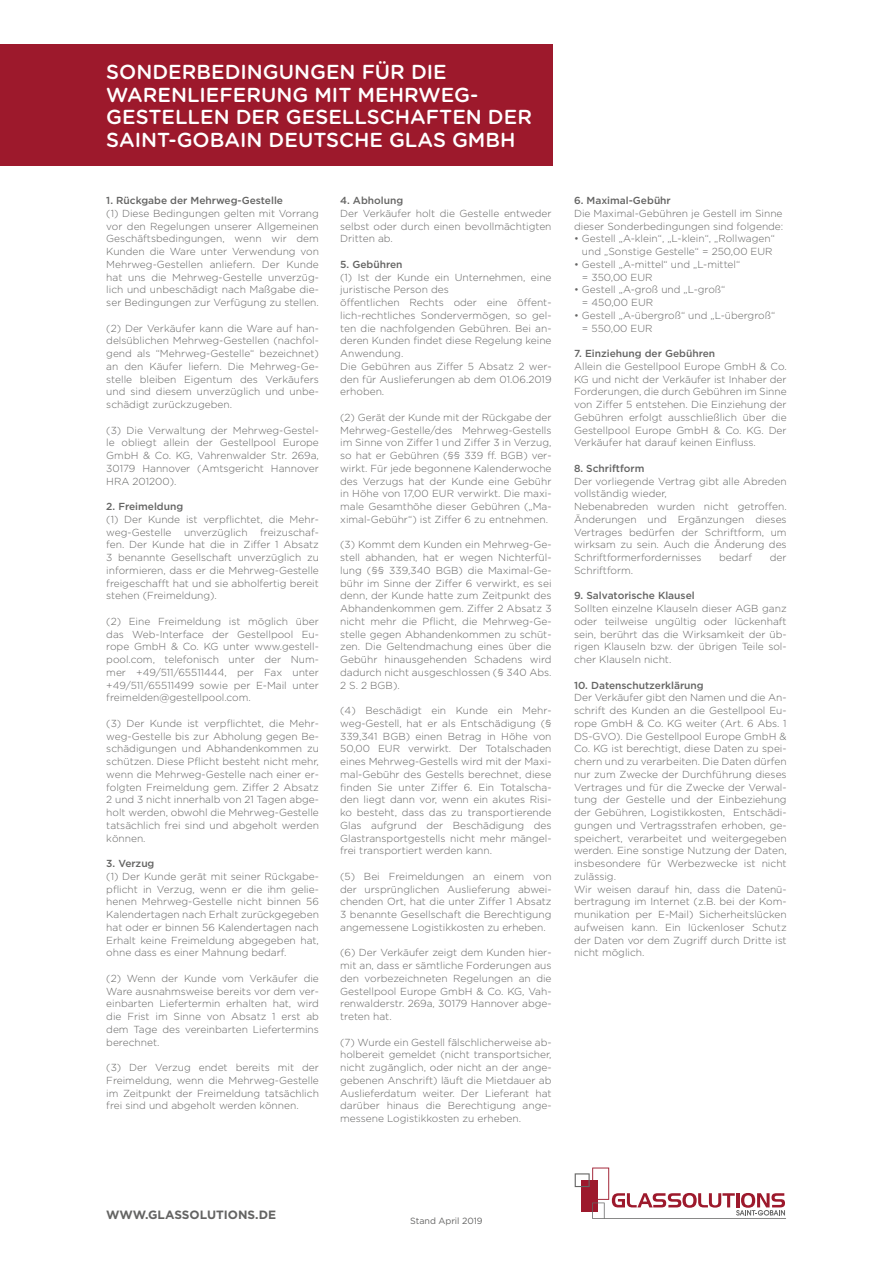
<style>
.page{position:relative;width:893px;height:1263px;background:#fff}
.page>*{position:absolute;margin:0;border:0;box-sizing:border-box;transform-origin:0 0}
.t1{font:500 20.25px/22.5px "Gotham Rounded";color:#fff}
.t2{font:700 12px "Gotham";color:#646463}
.t3{font:300 10.2px/12.8px "Gotham";color:#646463;text-align:justify}
.t4{font:500 10.2px "Gotham";color:#646463}
.t5{font:9px "Gotham";letter-spacing:-.005em;color:#646463}
</style>
<div class="page">
<div style="left:0;top:44px;width:553px;height:122px;background:#9d192c"></div>
<svg style="left:575px;top:1167px;width:211px;height:52px"></svg>
<h1 class="t1" style="left:106px;top:60px;width:427px">SONDERBEDINGUNGEN FÜR DIE<br>WARENLIEFERUNG MIT MEHRWEG-<br>GESTELLEN DER GESELLSCHAFTEN DER<br>SAINT-GOBAIN DEUTSCHE GLAS GMBH</h1>
<p class="t4" style="left:106px;top:194px;width:178px">1. Rückgabe der Mehrweg-Gestelle</p>
<p class="t3" style="left:106px;top:207px;width:214px">(1) Diese Bedingungen gelten mit Vorrang vor den Regelungen unserer Allgemeinen Geschäftsbedingungen, wenn wir dem Kunden die Ware unter Verwendung von Mehrweg-Gestellen anliefern. Der Kunde hat uns die Mehrweg-Gestelle unverzüg&shy;lich und unbeschädigt nach Maßgabe die&shy;ser Bedingungen zur Verfügung zu stellen.</p>
<p class="t3" style="left:106px;top:321px;width:214px">(2) Der Verkäufer kann die Ware auf han&shy;delsüblichen Mehrweg-Gestellen (nachfol&shy;gend als “Mehrweg-Gestelle“ bezeichnet) an den Käufer liefern. Die Mehrweg-Ge&shy;stelle bleiben Eigentum des Verkäufers und sind diesem unverzüglich und unbe&shy;schädigt zurückzugeben.</p>
<p class="t3" style="left:106px;top:423px;width:214px">(3) Die Verwaltung der Mehrweg-Gestel&shy;le obliegt allein der Gestellpool Europe GmbH &amp; Co. KG, Vahrenwalder Str. 269a, 30179 Hannover (Amtsgericht Hannover HRA 201200).</p>
<p class="t4" style="left:106px;top:500px;width:78px">2. Freimeldung</p>
<p class="t3" style="left:106px;top:513px;width:214px">(1) Der Kunde ist verpflichtet, die Mehr&shy;weg-Gestelle unverzüglich freizuschaf&shy;fen. Der Kunde hat die in Ziffer 1 Absatz 3 benannte Gesellschaft unverzüglich zu informieren, dass er die Mehrweg-Gestelle freigeschafft hat und sie abholfertig bereit stehen (Freimeldung).</p>
<p class="t3" style="left:106px;top:615px;width:214px">(2) Eine Freimeldung ist möglich über das Web-Interface der Gestellpool Eu&shy;rope GmbH &amp; Co. KG unter www.gestell&shy;pool.com, telefonisch unter der Num&shy;mer +49/511/65511444, per Fax unter +49/511/65511499 sowie per E-Mail unter freimelden@gestellpool.com.</p>
<p class="t3" style="left:106px;top:717px;width:214px">(3) Der Kunde ist verpflichtet, die Mehr&shy;weg-Gestelle bis zur Abholung gegen Be&shy;schädigungen und Abhandenkommen zu schützen. Diese Pflicht besteht nicht mehr, wenn die Mehrweg-Gestelle nach einer er&shy;folgten Freimeldung gem. Ziffer 2 Absatz 2 und 3 nicht innerhalb von 21 Tagen abge&shy;holt werden, obwohl die Mehrweg-Gestelle tatsächlich frei sind und abgeholt werden können.</p>
<p class="t4" style="left:106px;top:857px;width:50px">3. Verzug</p>
<p class="t3" style="left:106px;top:870px;width:214px">(1) Der Kunde gerät mit seiner Rückgabe&shy;pflicht in Verzug, wenn er die ihm gelie&shy;henen Mehrweg-Gestelle nicht binnen 56<br>Kalendertagen nach Erhalt zurückgegeben hat oder er binnen 56 Kalendertagen nach Erhalt keine Freimeldung abgegeben hat, ohne dass es einer Mahnung bedarf.</p>
<p class="t3" style="left:106px;top:972px;width:214px">(2) Wenn der Kunde vom Verkäufer die Ware ausnahmsweise bereits vor dem ver&shy;einbarten Liefertermin erhalten hat, wird die Frist im Sinne von Absatz 1 erst ab dem Tage des vereinbarten Liefertermins berechnet.</p>
<p class="t3" style="left:106px;top:1061px;width:214px">(3) Der Verzug endet bereits mit der Freimeldung, wenn die Mehrweg-Gestelle im Zeitpunkt der Freimeldung tatsächlich frei sind und abgeholt werden können.</p>
<p class="t4" style="left:340px;top:194px;width:65px">4. Abholung</p>
<p class="t3" style="left:340px;top:207px;width:213px">Der Verkäufer holt die Gestelle entweder selbst oder durch einen bevollmächtigten Dritten ab.</p>
<p class="t4" style="left:340px;top:257px;width:64px">5. Gebühren</p>
<p class="t3" style="left:340px;top:270px;width:213px;text-align:left">(1) Ist der Kunde ein Unternehmen, eine juristische Person des<br>öffentlichen Rechts oder eine öffent&shy;lich-rechtliches Sondervermögen, so gel&shy;ten die nachfolgenden Gebühren. Bei an&shy;deren Kunden findet diese Regelung keine<br>Anwendung.<br>Die Gebühren aus Ziffer 5 Absatz 2 wer&shy;den für Auslieferungen ab dem 01.06.2019 erhoben.</p>
<p class="t3" style="left:340px;top:411px;width:213px">(2) Gerät der Kunde mit der Rückgabe der Mehrweg-Gestelle/des Mehrweg-Gestells im Sinne von Ziffer 1 und Ziffer 3 in Verzug, so hat er Gebühren (§§ 339 ff. BGB) ver&shy;wirkt. Für jede begonnene Kalenderwoche des Verzugs hat der Kunde eine Gebühr in Höhe von 17,00 EUR verwirkt. Die maxi&shy;male Gesamthöhe dieser Gebühren („Ma&shy;ximal-Gebühr“) ist Ziffer 6 zu entnehmen.</p>
<p class="t3" style="left:340px;top:538px;width:213px">(3) Kommt dem Kunden ein Mehrweg-Ge&shy;stell abhanden, hat er wegen Nichterfül&shy;lung (§§ 339,340 BGB) die Maximal-Ge&shy;bühr im Sinne der Ziffer 6 verwirkt, es sei denn, der Kunde hatte zum Zeitpunkt des Abhandenkommen gem. Ziffer 2 Absatz 3 nicht mehr die Pflicht, die Mehrweg-Ge&shy;stelle gegen Abhandenkommen zu schüt&shy;zen. Die Geltendmachung eines über die Gebühr hinausgehenden Schadens wird dadurch nicht ausgeschlossen (§ 340 Abs.<br>2 S. 2 BGB).</p>
<p class="t3" style="left:340px;top:704px;width:213px">(4) Beschädigt ein Kunde ein Mehr&shy;weg-Gestell, hat er als Entschädigung (§ 339,341 BGB) einen Betrag in Höhe von 50,00 EUR verwirkt. Der Totalschaden eines Mehrweg-Gestells wird mit der Maxi&shy;mal-Gebühr des Gestells berechnet, diese finden Sie unter Ziffer 6. Ein Totalscha&shy;den liegt dann vor, wenn ein akutes Risi&shy;ko besteht, dass das zu transportierende Glas aufgrund der Beschädigung des Glastransportgestells nicht mehr mängel&shy;frei transportiert werden kann.</p>
<p class="t3" style="left:340px;top:870px;width:213px">(5) Bei Freimeldungen an einem von der ursprünglichen Auslieferung abwei&shy;chenden Ort, hat die unter Ziffer 1 Absatz 3 benannte Gesellschaft die Berechtigung angemessene Logistikkosten zu erheben.</p>
<p class="t3" style="left:340px;top:946px;width:213px">(6) Der Verkäufer zeigt dem Kunden hier&shy;mit an, dass er sämtliche Forderungen aus den vorbezeichneten Regelungen an die Gestellpool Europe GmbH &amp; Co. KG, Vah&shy;renwalderstr. 269a, 30179 Hannover abge&shy;treten hat.</p>
<p class="t3" style="left:340px;top:1035px;width:213px">(7) Wurde ein Gestell fälschlicherweise ab&shy;holbereit gemeldet (nicht transportsicher, nicht zugänglich, oder nicht an der ange&shy;gebenen Anschrift) läuft die Mietdauer ab Auslieferdatum weiter. Der Lieferant hat darüber hinaus die Berechtigung ange&shy;messene Logistikkosten zu erheben.</p>
<p class="t4" style="left:574px;top:194px;width:98px">6. Maximal-Gebühr</p>
<p class="t3" style="left:574px;top:207px;width:211px">Die Maximal-Gebühren je Gestell im Sinne dieser Sonderbedingungen sind folgende:</p>
<p class="t3" style="left:574px;top:232px;width:202px;text-align:center">• Gestell „A-klein“, „L-klein“, „Rollwagen“ und „Sonstige Gestelle“ = 250,00 EUR</p>
<p class="t3" style="left:582px;top:258px;width:160px;text-indent:-8px">• Gestell „A-mittel“ und „L-mittel“ = 350,00 EUR</p>
<p class="t3" style="left:582px;top:283px;width:145px;text-indent:-8px">• Gestell „A-groß und „L-groß“ = 450,00 EUR</p>
<p class="t3" style="left:582px;top:309px;width:195px;text-indent:-8px">• Gestell „A-übergroß“ und „L-übergroß“ = 550,00 EUR</p>
<p class="t4" style="left:574px;top:347px;width:143px">7. Einziehung der Gebühren</p>
<p class="t3" style="left:574px;top:360px;width:214px">Allein die Gestellpool Europe GmbH &amp; Co.<br>KG und nicht der Verkäufer ist Inhaber der Forderungen, die durch Gebühren im Sinne von Ziffer 5 entstehen. Die Einziehung der Gebühren erfolgt ausschließlich über die Gestellpool Europe GmbH &amp; Co. KG. Der Verkäufer hat darauf keinen Einfluss.</p>
<p class="t4" style="left:574px;top:461px;width:72px">8. Schriftform</p>
<p class="t3" style="left:574px;top:474px;width:214px;text-align:left">Der vorliegende Vertrag gibt alle Abreden vollständig wieder,<br>Nebenabreden wurden nicht getroffen.<br>Änderungen und Ergänzungen dieses Vertrages bedürfen der Schriftform, um wirksam zu sein. Auch die Änderung des Schriftformerfordernisses</p>
<p class="t3" style="left:719px;top:551px;width:35px">bedarf</p>
<p class="t3" style="left:770px;top:551px;width:18px">der</p>
<p class="t3" style="left:574px;top:564px;width:61px">Schriftform.</p>
<p class="t4" style="left:574px;top:589px;width:122px">9. Salvatorische Klausel</p>
<p class="t3" style="left:574px;top:602px;width:214px">Sollten einzelne Klauseln dieser AGB ganz oder teilweise ungültig oder lückenhaft sein, berührt das die Wirksamkeit der üb&shy;rigen Klauseln bzw. der übrigen Teile sol&shy;cher Klauseln nicht.</p>
<p class="t4" style="left:574px;top:678px;width:131px">10. Datenschutzerklärung</p>
<p class="t3" style="left:574px;top:691px;width:214px;text-align:left">Der Verkäufer gibt den Namen und die An&shy;schrift des Kunden an die Gestellpool Eu&shy;rope GmbH &amp; Co. KG weiter (Art. 6 Abs. 1<br>DS-GVO). Die Gestellpool Europe GmbH &amp; Co. KG ist berechtigt, diese Daten zu spei&shy;chern und zu verarbeiten. Die Daten dürfen nur zum Zwecke der Durchführung dieses Vertrages und für die Zwecke der Verwal&shy;tung der Gestelle und der Einbeziehung der Gebühren, Logistikkosten, Entschädi&shy;gungen und Vertragsstrafen erhoben, ge&shy;speichert, verarbeitet und weitergegeben werden. Eine sonstige Nutzung der Daten, insbesondere für Werbezwecke ist nicht zulässig.<br>Wir weisen darauf hin, dass die Datenü&shy;bertragung im Internet (z.B. bei der Kom&shy;munikation per E-Mail) Sicherheitslücken aufweisen kann. Ein lückenloser Schutz der Daten vor dem Zugriff durch Dritte ist nicht möglich.</p>
<p class="t2" style="left:106px;top:1207px;width:171px">WWW.GLASSOLUTIONS.DE</p>
<p class="t5" style="left:410px;top:1215px;width:74px">Stand April 2019</p>
</div>
